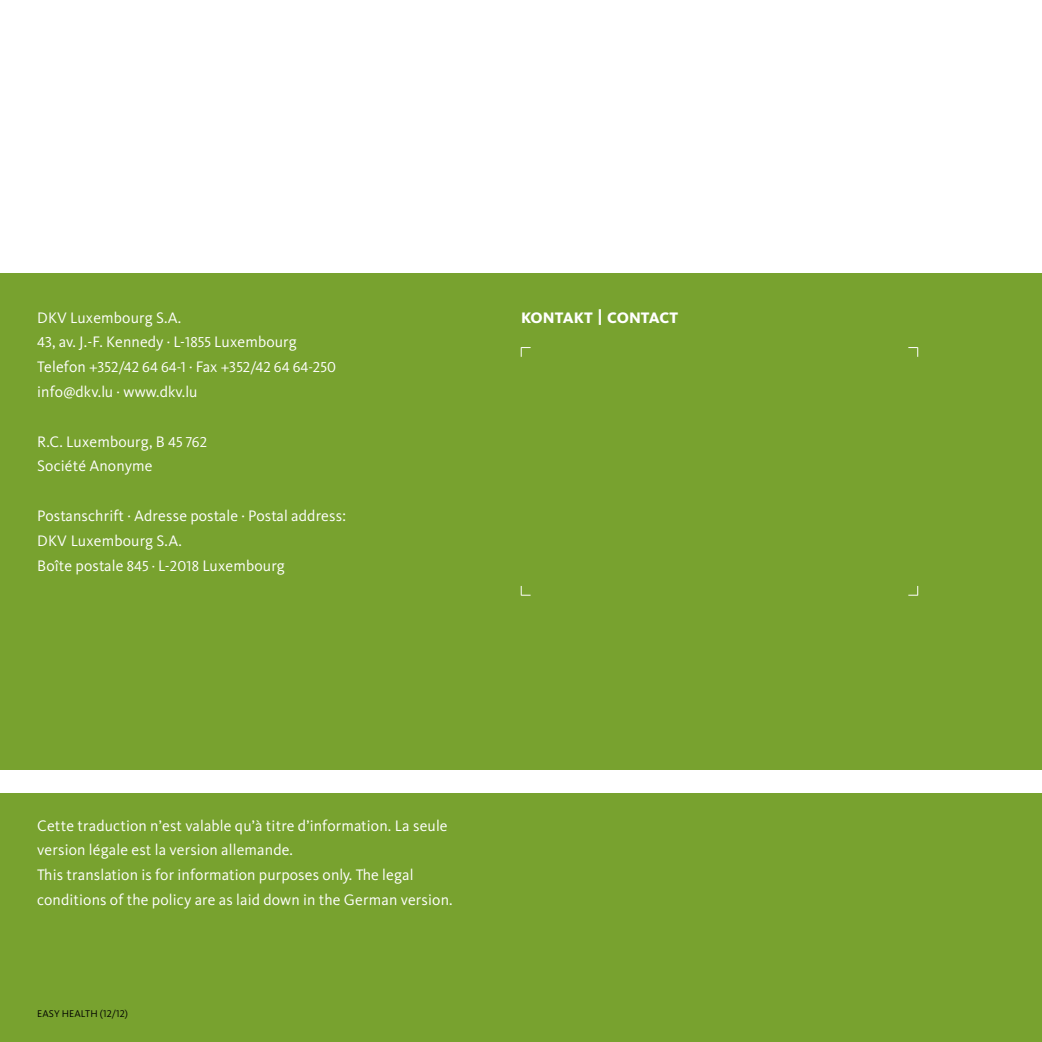
<style>
.page{position:relative;width:1042px;height:1042px;background:#fff}
.page>*{position:absolute;margin:0;border:0;box-sizing:border-box;transform-origin:0 0}
.t1{font:15.75px/24.8px "Kievit";letter-spacing:.01em;color:#fff}
.t2{font:15.75px "Kievit Extra Bold SC";color:#fff}
.t3{font:14.88px "Kievit Regular SC";letter-spacing:.01em;color:#fff}
.t4{font:10.15px "Kievit";letter-spacing:.01em;color:#000}
.s1{font-family:"Kievit Regular SC";font-size:14.88px}
.s2{font-family:"Kievit Regular SC"}
.s3{font-family:"Kievit";font-size:15.75px}
</style>
<div class="page">
<div style="left:0;top:794px;width:1042px;height:248px;background:#78a22f"></div>
<div style="left:0;top:273px;width:1042px;height:496px;background:#78a22f"></div>
<svg style="left:521px;top:347px;width:9px;height:10px"></svg>
<svg style="left:908px;top:347px;width:10px;height:10px"></svg>
<svg style="left:521px;top:586px;width:9px;height:10px"></svg>
<svg style="left:908px;top:586px;width:10px;height:10px"></svg>
<p class="t1" style="left:37px;top:305px;width:261px">DKV Luxembourg S.A.<br><span class="s1">43</span><span class="s2">,</span> av. J.-F. Kennedy <span class="s2">· L-</span><span class="s1">1855</span> Luxembourg</p>
<p class="t3" style="left:37px;top:358px;width:300px"><span class="s3">Telefon</span> +352/42 64 64-1 <span class="s3">· Fax</span> +352/42 64 64-250</p>
<p class="t1" style="left:37px;top:379px;width:162px">info@dkv.lu · www.dkv.lu</p>
<p class="t1" style="left:37px;top:429px;width:171px">R.C. Luxembourg, B <span class="s1">45 762<br></span>Société Anonyme</p>
<p class="t1" style="left:37px;top:503px;width:310px">Postanschrift · Adresse postale · Postal address:<br>DKV Luxembourg S.A.<br>Boîte postale <span class="s1">845 ·</span> L-<span class="s1">2018</span> Luxembourg</p>
<p class="t2" style="left:521px;top:308px;width:159px">KONTAKT | CONTACT</p>
<p class="t1" style="left:37px;top:813px;width:417px">Cette traduction n’est valable qu’à titre d’information. La seule version légale est la version allemande.<br>This translation is for information purposes only. The legal conditions of the policy are as laid down in the German version.</p>
<p class="t4" style="left:37px;top:1008px;width:92px">EASY HEALT H <span class="s2">(12/12)</span></p>
</div>
